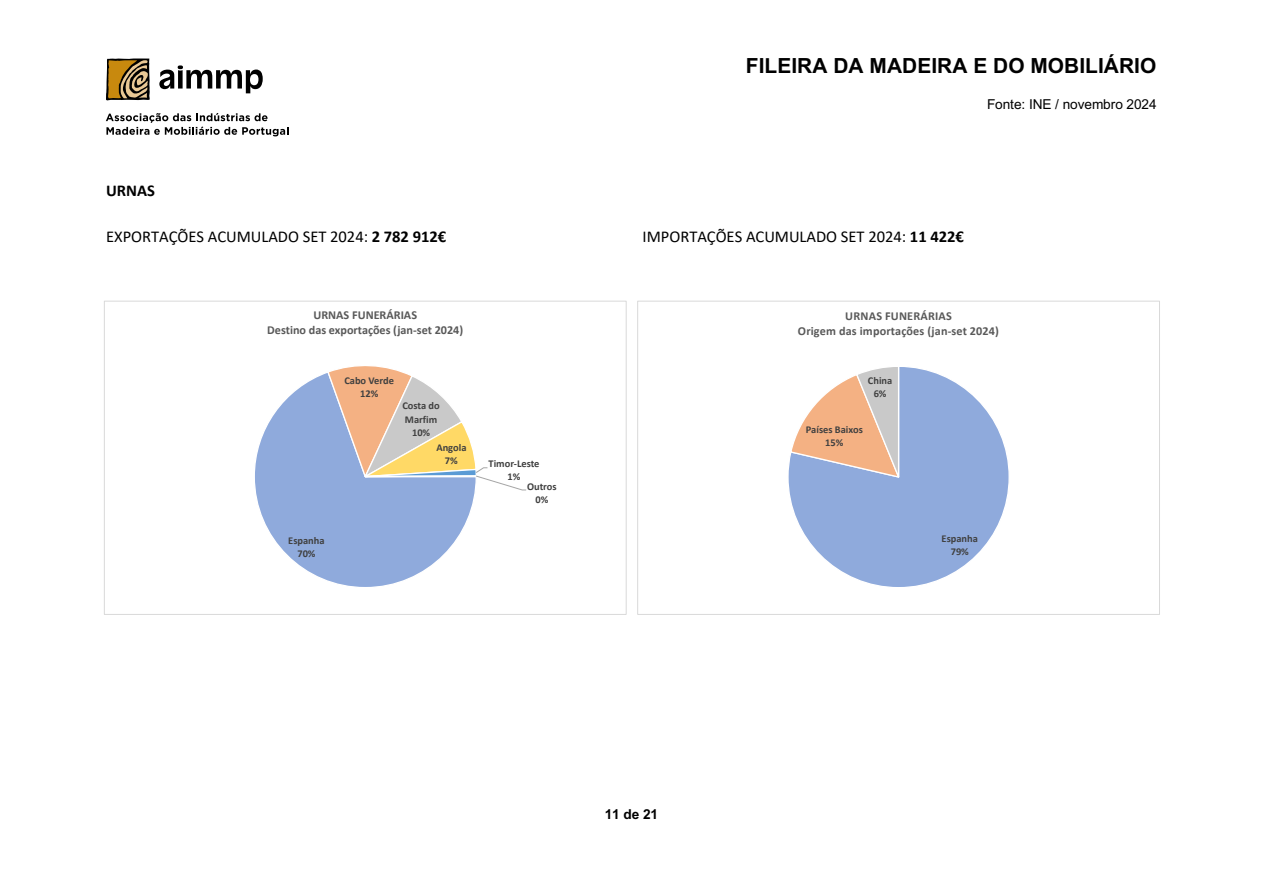
<style>
.page{position:relative;width:1263px;height:893px;background:#fff}
.page>*{position:absolute;margin:0;border:0;box-sizing:border-box;transform-origin:0 0}
.t1{font:700 20.85px "Arial";letter-spacing:.005em;color:#000}
.t2{font:16.5px "Calibri";color:#000}
.t3{font:700 16.5px "Calibri";color:#000}
.t4{font:13.65px "Arial";letter-spacing:-.005em;color:#000}
.t5{font:700 13.65px "Arial";color:#000}
.t6{font:700 12.15px/14.9px "Calibri";color:#595959;text-align:center}
.t7{font:700 10.5px/13px "Calibri";color:#404040;text-align:center}
.s1{font-weight:700}
</style>
<div class="page">
<svg style="left:255px;top:375px;width:220px;height:212px"></svg>
<svg style="left:321px;top:366px;width:205px;height:125px"></svg>
<div style="left:104px;top:301px;width:522px;height:314px;border:1px solid #d9d9d9"></div>
<svg style="left:788px;top:367px;width:221px;height:220px"></svg>
<svg style="left:789px;top:367px;width:112px;height:117px"></svg>
<div style="left:637px;top:301px;width:523px;height:314px;border:1px solid #d9d9d9"></div>
<svg style="left:106px;top:58px;width:44px;height:43px;background:#896e3c"></svg>
<svg style="left:159px;top:65px;width:104px;height:28px"></svg>
<svg style="left:106px;top:113px;width:182px;height:23px"></svg>
<p class="t1" style="left:746px;top:51px;width:412px">FILEIRA DA MADEIRA E DO MOBILIÁRIO</p>
<p class="t4" style="left:987px;top:95px;width:171px">Fonte: INE / novembro 2024</p>
<p class="t3" style="left:106px;top:179px;width:50px">URNAS</p>
<p class="t2" style="left:106px;top:225px;width:342px">EXPORTAÇÕES ACUMULADO SET 2024: <span class="s1">2 782 912€</span></p>
<p class="t2" style="left:643px;top:225px;width:323px">IMPORTAÇÕES ACUMULADO SET 2024: <span class="s1">11 422€</span></p>
<p class="t6" style="left:267px;top:307px;width:197px">URNAS FUNERÁRIAS<br>Destino das exportações (jan-set 2024)</p>
<p class="t6" style="left:798px;top:308px;width:203px">URNAS FUNERÁRIAS<br>Origem das importações (jan-set 2024)</p>
<p class="t7" style="left:344px;top:374px;width:51px">Cabo Verde<br>12%</p>
<p class="t7" style="left:868px;top:374px;width:26px">China<br>6%</p>
<p class="t7" style="left:402px;top:399px;width:39px">Costa do<br>Marfim<br>10%</p>
<p class="t7" style="left:436px;top:441px;width:32px">Angola<br>7%</p>
<p class="t7" style="left:488px;top:457px;width:52px">Timor-Leste<br>1%</p>
<p class="t7" style="left:527px;top:479px;width:31px">Outros<br>0%</p>
<p class="t7" style="left:806px;top:422px;width:58px">Países Baixos<br>15%</p>
<p class="t7" style="left:288px;top:533px;width:38px">Espanha<br>70%</p>
<p class="t7" style="left:942px;top:532px;width:38px">Espanha<br>79%</p>
<p class="t5" style="left:605px;top:805px;width:55px">11 de 21</p>
</div>
